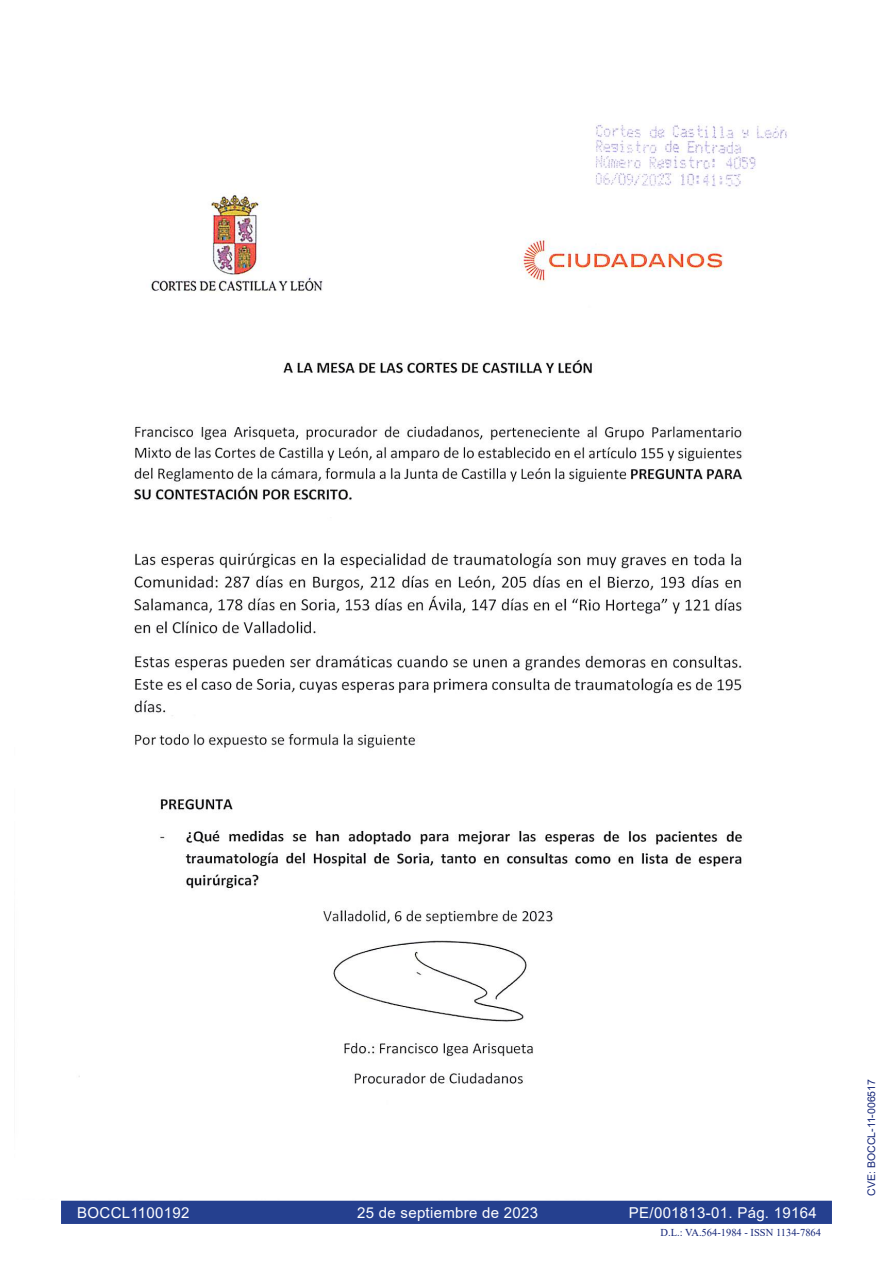
<style>
.page{position:relative;width:893px;height:1263px;background:#fff}
.page>*{position:absolute;margin:0;border:0;box-sizing:border-box;transform-origin:0 0}
.E_CVE{font:15px "Arial";letter-spacing:.02em;color:#fff}
.t1{font:10.5px "Times New Roman";color:#132477}
.t2{font:10.5px "Arial";color:#132477}
</style>
<div class="page">
<div style="left:60px;top:1200px;width:773px;height:25px;background:#25408f"></div>
<div style="left:60px;top:1199px;width:773px;height:26px;border:2px solid #fff"></div>
<img style="left:60px;top:124px;width:773px;height:1076px">
<p class="E_CVE" style="left:77px;top:1202px;width:114px">BOCCL1100192</p>
<p class="E_CVE" style="left:357px;top:1202px;width:183px">25 de septiembre de 2023</p>
<p class="E_CVE" style="left:629px;top:1202px;width:189px">PE/001813-01. Pág. 19164</p>
<p class="t1" style="left:661px;top:1225px;width:162px">D.L.: VA.564-1984 - ISSN 1134-7864</p>
<p class="t2" style="left:864px;top:1195px;width:118px;rotate:-90deg">CVE: BOCCL-11-006517</p>
</div>
